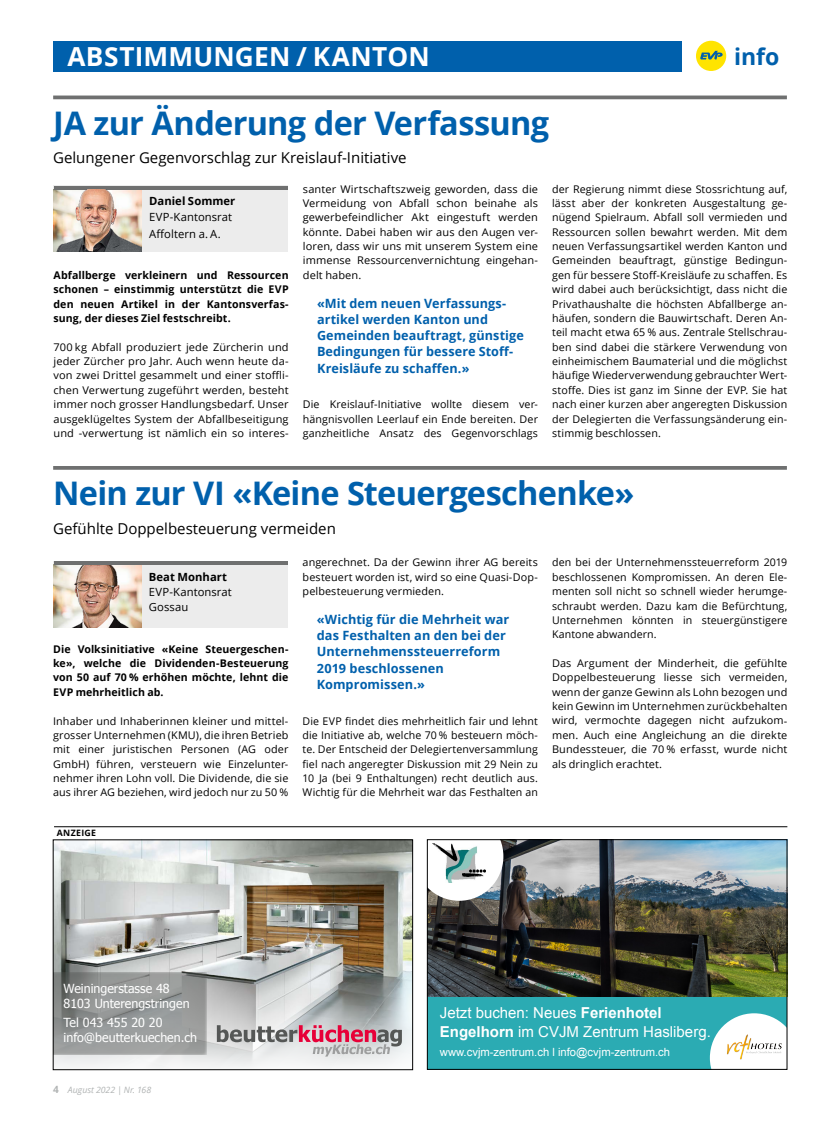
<style>
.page{position:relative;width:833px;height:1134px;background:#fff}
.page>*{position:absolute;margin:0;border:0;box-sizing:border-box;transform-origin:0 0}
.t1{font:700 32.5px "Open Sans";letter-spacing:-.02em;color:#0060ac}
.t2{font:700 26.25px "Open Sans";letter-spacing:.01em;color:#fff}
.t3{font:700 23px "Open Sans";color:#0060ac}
.t4{font:15.12px/18.9px "Arial";color:#fff}
.t5{font:15px "Open Sans";color:#000}
.t6{font:700 12.75px/16.2px "Open Sans";letter-spacing:.005em;color:#0060ac}
.t7{font:12.5px/15px "Tahoma";color:#fff}
.t8{font:11.25px/16.2px "Open Sans";letter-spacing:.005em;color:#000}
.t9{font:11.25px "Arial";color:#fff}
.t10{font:700 11.25px "Open Sans";letter-spacing:.005em;color:#000}
.t11{font:10.62px/14.4px "Open Sans";letter-spacing:.01em;color:#000;text-align:justify}
.t12{font:10.62px/14.4px "Open Sans";letter-spacing:.01em;color:#000;text-align:justify;scale:1.04 1}
.t13{font:700 10.62px/14.4px "Open Sans";letter-spacing:.01em;color:#000;text-align:justify}
.t14{font:italic 8.75px "Open Sans";color:#b1b4b4}
.t15{font:700 8.75px "Open Sans";letter-spacing:.04em;color:#000}
.s1{font-weight:700}
.s2{font-weight:700;font-style:normal;font-size:10px}
</style>
<div class="page">
<div style="left:696px;top:41px;width:30px;height:30px;background:#ffe400;border-radius:50%"></div>
<svg style="left:700px;top:51px;width:22px;height:9px"></svg>
<div style="left:53px;top:41px;width:628px;height:30px;background:#0060ac"></div>
<img style="left:55px;top:842px;width:356px;height:226px">
<svg style="left:217px;top:1025px;width:185px;height:31px;background:#c4adb3"></svg>
<svg style="left:55px;top:972px;width:152px;height:83px;background:#939695"></svg>
<div style="left:53px;top:840px;width:360px;height:230px;border:1px solid #000"></div>
<img style="left:429px;top:841px;width:356px;height:156px">
<div style="left:427px;top:997px;width:360px;height:72px;background:#2babb3"></div>
<svg style="left:429px;top:841px;width:74px;height:60px"></svg>
<svg style="left:710px;top:1013px;width:78px;height:57px;background:#d7e7e4"></svg>
<div style="left:427px;top:839px;width:360px;height:230px;border:1px solid #000"></div>
<hr style="left:54px;top:826px;width:733px;height:1px;background:#000">
<div style="left:54px;top:186px;width:234px;height:66px;background:#ececec"></div>
<img style="left:54px;top:189px;width:88px;height:63px">
<hr style="left:54px;top:186px;width:234px;height:3px;background:#6f7070">
<div style="left:53px;top:561px;width:234px;height:66px;background:#ececec"></div>
<img style="left:53px;top:565px;width:88px;height:62px">
<hr style="left:54px;top:562px;width:233px;height:3px;background:#6f7070">
<hr style="left:53px;top:96px;width:734px;height:3px;background:#6f7070">
<svg style="left:53px;top:466px;width:734px;height:4px;background:#777878"></svg>
<h2 class="t2" style="left:67px;top:38px;width:364px">ABSTIMMUNGEN / KANTON</h2>
<h1 class="t1" style="left:53px;top:100px;width:497px">JA zur Änderung der Verfassung</h1>
<h3 class="t5" style="left:53px;top:148px;width:355px">Gelungener Gegenvorschlag zur Kreislauf-Initiative</h3>
<h3 class="t3" style="left:734px;top:40px;width:47px">info</h3>
<p class="t10" style="left:149px;top:193px;width:88px">Daniel Sommer</p>
<p class="t8" style="left:149px;top:209px;width:84px">EVP-Kantonsrat<br>Affoltern a. A.</p>
<p class="t13" style="left:54px;top:267px;width:237px">Abfallberge verkleinern und Ressourcen schonen – einstimmig unterstützt die EVP den neuen Artikel in der Kantonsverfas&shy;sung, der dieses Ziel festschreibt.</p>
<p class="t12" style="left:54px;top:339px;width:228px">700 kg Abfall produziert jede Zürcherin und jeder Zürcher pro Jahr. Auch wenn heute da&shy;von zwei Drittel gesammelt und einer stoffli&shy;chen Verwertung zugeführt werden, besteht immer noch grosser Handlungsbedarf. Unser ausgeklügeltes System der Abfallbeseitigung und -verwertung ist nämlich ein so interes-</p>
<p class="t12" style="left:303px;top:181px;width:228px">santer Wirtschaftszweig geworden, dass die Vermeidung von Abfall schon beinahe als gewerbefeindlicher Akt eingestuft werden könnte. Dabei haben wir aus den Augen ver&shy;loren, dass wir uns mit unserem System eine immense Ressourcenvernichtung eingehan&shy;delt haben.</p>
<p class="t6" style="left:317px;top:294px;width:208px">«Mit dem neuen Verfassungs&shy;artikel werden Kanton und<br>Gemeinden beauftragt, günstige<br>Bedingungen für bessere Stoff-<br>Kreisläufe zu schaffen.»</p>
<p class="t11" style="left:303px;top:397px;width:237px">Die Kreislauf-Initiative wollte diesem ver&shy;hängnisvollen Leerlauf ein Ende bereiten. Der ganzheitliche Ansatz des Gegenvorschlags</p>
<p class="t11" style="left:552px;top:181px;width:237px">der Regierung nimmt diese Stossrichtung auf, lässt aber der konkreten Ausgestaltung ge&shy;nügend Spielraum. Abfall soll vermieden und Ressourcen sollen bewahrt werden. Mit dem neuen Verfassungsartikel werden Kanton und Gemeinden beauftragt, günstige Bedingun&shy;gen für bessere Stoff-Kreisläufe zu schaffen. Es wird dabei auch berücksichtigt, dass nicht die Privathaushalte die höchsten Abfallberge an&shy;häufen, sondern die Bauwirtschaft. Deren An&shy;teil macht etwa 65 % aus. Zentrale Stellschrau&shy;ben sind dabei die stärkere Verwendung von einheimischem Baumaterial und die möglichst häufige Wiederverwendung gebrauchter Wert&shy;stoffe. Dies ist ganz im Sinne der EVP. Sie hat nach einer kurzen aber angeregten Diskussion der Delegierten die Verfassungsänderung ein&shy;stimmig beschlossen.</p>
<h1 class="t1" style="left:53px;top:470px;width:583px">Nein zur VI «Keine Steuergeschenke»</h1>
<h3 class="t5" style="left:53px;top:518px;width:284px">Gefühlte Doppelbesteuerung vermeiden</h3>
<p class="t10" style="left:149px;top:568px;width:80px">Beat Monhart</p>
<p class="t8" style="left:149px;top:584px;width:84px;line-height:15px">EVP-Kantonsrat<br>Gossau</p>
<p class="t13" style="left:53px;top:641px;width:237px">Die Volksinitiative «Keine Steuergeschen&shy;ke», welche die Dividenden-Besteuerung von 50 auf 70 % erhöhen möchte, lehnt die EVP mehrheitlich ab.</p>
<p class="t11" style="left:53px;top:713px;width:237px">Inhaber und Inhaberinnen kleiner und mittel&shy;grosser Unternehmen (KMU), die ihren Betrieb mit einer juristischen Personen (AG oder GmbH) führen, versteuern wie Einzelunter&shy;nehmer ihren Lohn voll. Die Dividende, die sie aus ihrer AG beziehen, wird jedoch nur zu 50 %</p>
<p class="t15" style="left:57px;top:826px;width:41px">ANZEIGE</p>
<p class="t11" style="left:303px;top:555px;width:237px">angerechnet. Da der Gewinn ihrer AG bereits besteuert worden ist, wird so eine Quasi-Dop&shy;pelbesteuerung vermieden.</p>
<p class="t6" style="left:317px;top:611px;width:194px">«Wichtig für die Mehrheit war das Festhalten an den bei der<br>Unternehmenssteuerreform<br>2019 beschlossenen<br>Kompromissen.»</p>
<p class="t11" style="left:303px;top:713px;width:237px">Die EVP findet dies mehrheitlich fair und lehnt die Initiative ab, welche 70 % besteuern möch&shy;te. Der Entscheid der Delegiertenversammlung fiel nach angeregter Diskussion mit 29 Nein zu 10 Ja (bei 9 Enthaltungen) recht deutlich aus.<br>Wichtig für die Mehrheit war das Festhalten an</p>
<p class="t11" style="left:552px;top:555px;width:237px">den bei der Unternehmenssteuerreform 2019 beschlossenen Kompromissen. An deren Ele&shy;menten soll nicht so schnell wieder herumge&shy;schraubt werden. Dazu kam die Befürchtung, Unternehmen könnten in steuergünstigere Kantone abwandern.</p>
<p class="t11" style="left:552px;top:656px;width:237px">Das Argument der Minderheit, die gefühlte Doppelbesteuerung liesse sich vermeiden, wenn der ganze Gewinn als Lohn bezogen und kein Gewinn im Unternehmen zurückbehalten wird, vermochte dagegen nicht aufzukom&shy;men. Auch eine Angleichung an die direkte Bundessteuer, die 70 % erfasst, wurde nicht als dringlich erachtet.</p>
<p class="t7" style="left:64px;top:980px;width:127px">Weiningerstasse 48<br>8103 Unterengstringen</p>
<p class="t7" style="left:64px;top:1014px;width:135px">Tel 043 455 20 20 info@beutterkuechen.ch</p>
<h3 class="t4" style="left:440px;top:1003px;width:272px">Jetzt buchen: Neues <span class="s1">Ferienhotel<br>Engelhorn</span> im CVJM Zentrum Hasliberg.</h3>
<p class="t9" style="left:440px;top:1044px;width:232px">www.cvjm-zentrum.ch l info@cvjm-zentrum.ch</p>
<p class="t14" style="left:53px;top:1084px;width:99px"><span class="s2">4</span> August 2022 | Nr. 168</p>
</div>
